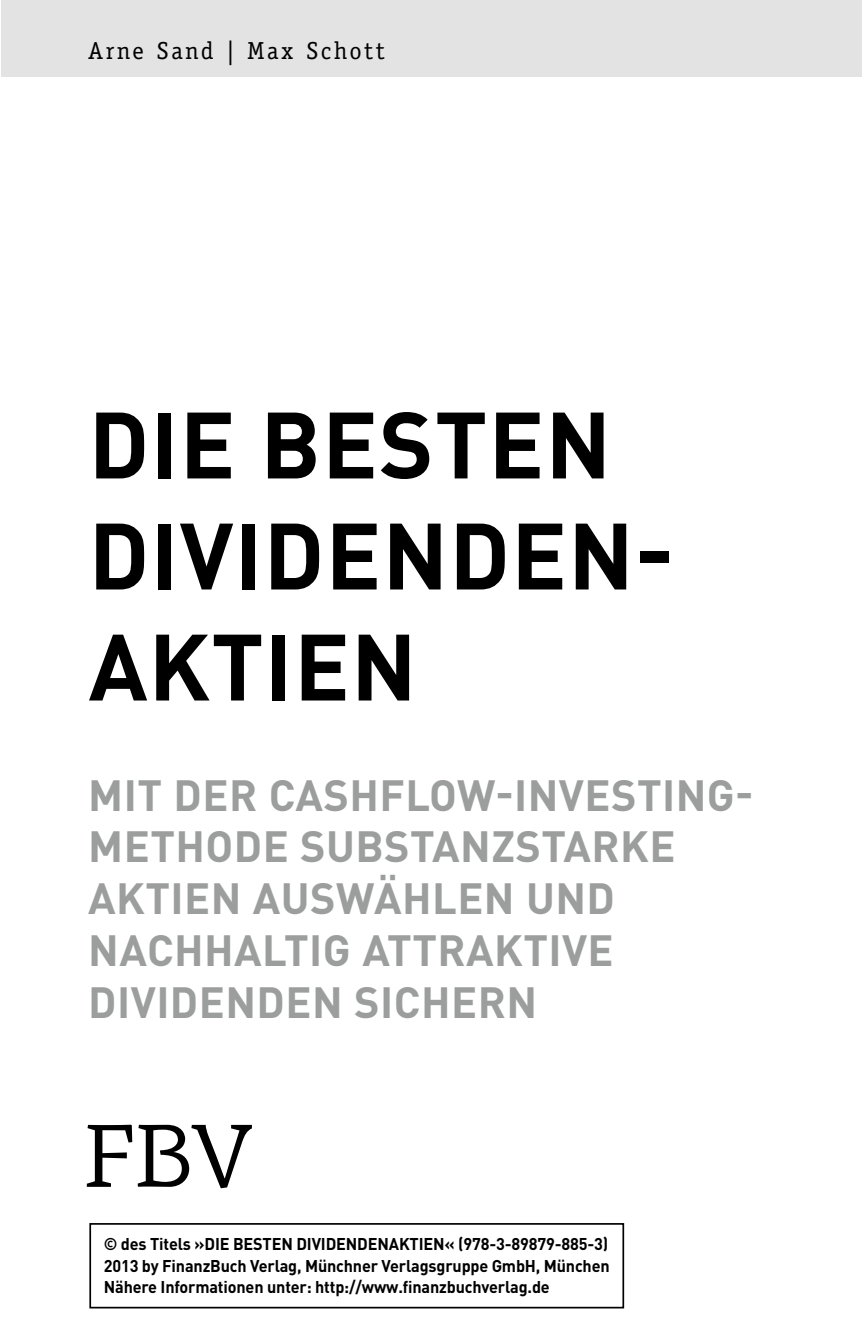
<style>
.page{position:relative;width:862px;height:1340px;background:#fff}
.page>*{position:absolute;margin:0;border:0;box-sizing:border-box;transform-origin:0 0}
.t1{font:700 92.48px/110.9px "DIN Pro";letter-spacing:.01em;color:#000}
.t2{font:90px "PF Centro Serif Pro";color:#000}
.t3{font:700 43.2px/51.8px "DIN Pro";letter-spacing:.01em;color:#9c9d9d}
.t4{font:24.75px "Officina Serif Std";letter-spacing:.1em;color:#000}
._00_Biblio_Block{font:700 16.88px/21.4px "DINOT";letter-spacing:-.01em;color:#000;text-align:justify;scale:.96 1}
</style>
<div class="page">
<div style="left:1px;top:0;width:860px;height:77px;background:#e3e3e3"></div>
<div style="left:89px;top:1222px;width:534px;height:86px;border:2px solid #000"></div>
<p class="t4" style="left:88px;top:36px;width:298px">Arne Sand | Max Schott</p>
<p class="t1" style="left:88px;top:378px;width:586px">DIE BESTEN<br>DIVIDENDEN-<br>AKTIEN</p>
<p class="t3" style="left:88px;top:764px;width:666px">MIT DER CASHFLOW-INVESTING-<br>METHODE SUBSTANZSTARKE<br>AKTIEN AUSWÄHLEN UND<br>NACHHALTIG ATTRAKTIVE<br>DIVIDENDEN SICHERN</p>
<p class="t2" style="left:84px;top:1102px;width:170px">FBV</p>
<p class="_00_Biblio_Block" style="left:104px;top:1232px;width:528px">© des Titels »DIE BESTEN DIVIDENDENAKTIEN« (978-3-89879-885-3)<br>2013 by FinanzBuch Verlag, Münchner Verlagsgruppe GmbH, München Nähere Informationen unter: http://www.finanzbuchverlag.de</p>
</div>
